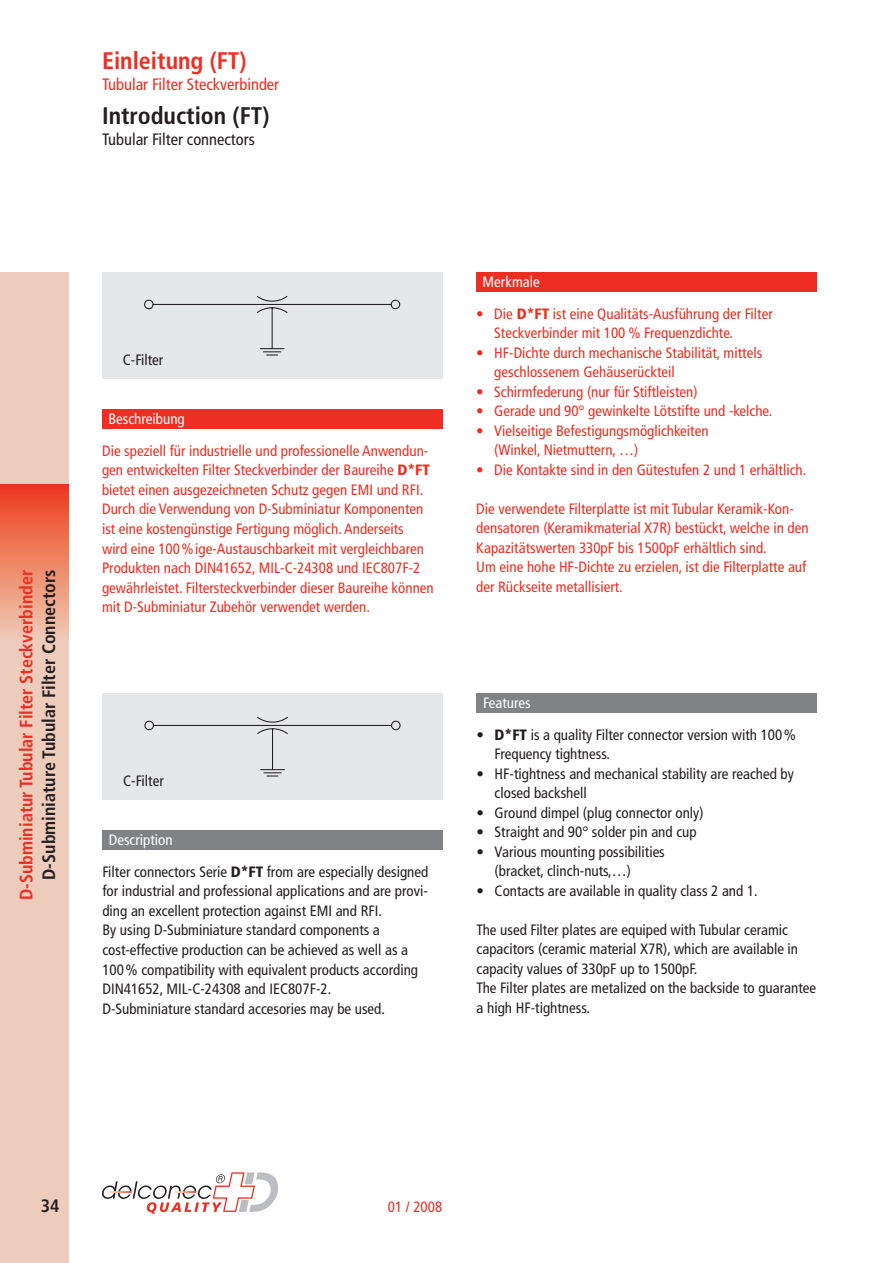
<style>
.page{position:relative;width:893px;height:1263px;background:#fff}
.page>*{position:absolute;margin:0;border:0;box-sizing:border-box;transform-origin:0 0}
.t1{font:700 condensed 24px "Frutiger";color:#231f20}
.t2{font:700 condensed 24px "Frutiger";color:#ee2e22}
.t3{font:700 condensed 18px "Frutiger";color:#ee2e22}
.t4{font:700 condensed 18px "Frutiger";color:#231f20}
.t5{font:condensed 16.5px "Frutiger";color:#ee2e22}
.t6{font:condensed 16.5px "Frutiger";color:#231f20}
.t7{font:condensed 15px/19.5px "Frutiger";color:#ee2e22}
.t8{font:condensed 15px/19.5px "Frutiger";color:#231f20}
.t9{font:condensed 15px "Frutiger";color:#fff}
.s1{font-weight:900}
.s2{color:#fff}
</style>
<div class="page">
<div style="left:0;top:272px;width:68px;height:991px;background:#eeccbc"></div>
<div style="left:0;top:485px;width:68px;height:157px;background:linear-gradient(to bottom,#ee3c1b,#efceb6)"></div>
<div style="left:102px;top:273px;width:340px;height:106px;background:#e6e7e9"></div>
<svg style="left:144px;top:296px;width:256px;height:60px"></svg>
<div style="left:102px;top:409px;width:340px;height:19px;background:#ee2e22"></div>
<div style="left:476px;top:272px;width:340px;height:19px;background:#ee2e22"></div>
<div style="left:102px;top:693px;width:341px;height:107px;background:#e6e7e9"></div>
<svg style="left:144px;top:717px;width:257px;height:59px"></svg>
<div style="left:102px;top:830px;width:341px;height:19px;background:#808285"></div>
<div style="left:477px;top:693px;width:340px;height:19px;background:#808285"></div>
<svg style="left:102px;top:1172px;width:176px;height:42px"></svg>
<h1 class="t2" style="left:102px;top:46px;width:146px">Einleitung (FT)</h1>
<p class="t5" style="left:102px;top:75px;width:179px">Tubular Filter Steckverbinder</p>
<h1 class="t1" style="left:102px;top:101px;width:169px">Introduction (FT)</h1>
<p class="t6" style="left:102px;top:129px;width:154px">Tubular Filter connectors</p>
<p class="t3" style="left:16px;top:900px;width:332px;rotate:-90deg">D-Subminiatur Tubular Filter Steckverbinder</p>
<p class="t4" style="left:38px;top:880px;width:311px;rotate:-90deg">D-Subminiature Tubular Filter Connectors</p>
<p class="t8" style="left:123px;top:350px;width:42px">C-Filter</p>
<p class="t9" style="left:108px;top:411px;width:78px">Beschreibung</p>
<p class="t7" style="left:102px;top:441px;width:333px">Die speziell für industrielle und professionelle Anwendun&shy;gen entwickelten Filter Steckverbinder der Baureihe <span class="s1">D*FT </span>bietet einen ausgezeichneten Schutz gegen EMI und RFI.<br>Durch die Verwendung von D-Subminiatur Komponenten ist eine kostengünstige Fertigung möglich. Anderseits<br>wird eine 100%ige-Austauschbarkeit mit vergleichbaren Produkten nach DIN41652, MIL-C-24308 und IEC807F-2 gewährleistet. Filtersteckverbinder dieser Baureihe können mit D-Subminiatur Zubehör verwendet werden.</p>
<p class="t8" style="left:123px;top:771px;width:42px">C-Filter</p>
<p class="t8" style="left:102px;top:825px;width:327px;line-height:31.5px;text-indent:6px"><span class="s2">Description<br></span>Filter connectors Serie <span class="s1">D*FT</span> from are especially designed</p>
<p class="t8" style="left:102px;top:882px;width:326px">for industrial and professional applications and are provi&shy;ding an excellent protection against EMI and RFI.<br>By using D-Subminiature standard components a cost-effective production can be achieved as well as a 100% compatibility with equivalent products according DIN41652, MIL-C-24308 and IEC807F-2.<br>D-Subminiature standard accesories may be used.</p>
<p class="t9" style="left:483px;top:273px;width:59px">Merkmale</p>
<p class="t7" style="left:494px;top:304px;width:280px;text-indent:-18px">• Die <span class="s1">D*FT</span> ist eine Qualitäts-Ausführung der Filter<br>Steckverbinder mit 100 % Frequenzdichte.</p>
<p class="t7" style="left:494px;top:343px;width:269px;text-indent:-18px">• HF-Dichte durch mechanische Stabilität, mittels geschlossenem Gehäuserückteil</p>
<p class="t7" style="left:476px;top:382px;width:223px">• Schirmfederung (nur für Stiftleisten)</p>
<p class="t7" style="left:476px;top:401px;width:298px">• Gerade und 90° gewinkelte Lötstifte und -kelche.</p>
<p class="t7" style="left:494px;top:421px;width:216px;text-indent:-18px">• Vielseitige Befestigungsmöglichkeiten (Winkel, Nietmuttern, …)</p>
<p class="t7" style="left:476px;top:460px;width:332px">• Die Kontakte sind in den Gütestufen 2 und 1 erhältlich.</p>
<p class="t7" style="left:476px;top:499px;width:334px">Die verwendete Filterplatte ist mit Tubular Keramik-Kon&shy;densatoren (Keramikmaterial X7R) bestückt, welche in den Kapazitätswerten 330pF bis 1500pF erhältlich sind.<br>Um eine hohe HF-Dichte zu erzielen, ist die Filterplatte auf der Rückseite metallisiert.</p>
<p class="t9" style="left:483px;top:694px;width:49px">Features</p>
<p class="t8" style="left:495px;top:725px;width:303px;text-indent:-18px">• <span class="s1">D*FT</span> is a quality Filter connector version with 100%<br>Frequency tightness.</p>
<p class="t8" style="left:495px;top:764px;width:301px;text-indent:-18px">• HF-tightness and mechanical stability are reached by closed backshell</p>
<p class="t8" style="left:477px;top:803px;width:228px">• Ground dimpel (plug connector only)</p>
<p class="t8" style="left:477px;top:822px;width:221px">• Straight and 90° solder pin and cup</p>
<p class="t8" style="left:495px;top:842px;width:172px;text-indent:-18px">• Various mounting possibilities (bracket, clinch-nuts,…)</p>
<p class="t8" style="left:477px;top:881px;width:283px">• Contacts are available in quality class 2 and 1.</p>
<p class="t8" style="left:477px;top:920px;width:341px">The used Filter plates are equiped with Tubular ceramic capacitors (ceramic material X7R), which are available in capacity values of 330pF up to 1500pF.<br>The Filter plates are metalized on the backside to guarantee a high HF-tightness.</p>
<p class="t4" style="left:41px;top:1195px;width:20px">34</p>
<p class="t7" style="left:388px;top:1197px;width:56px">01 / 2008</p>
</div>
